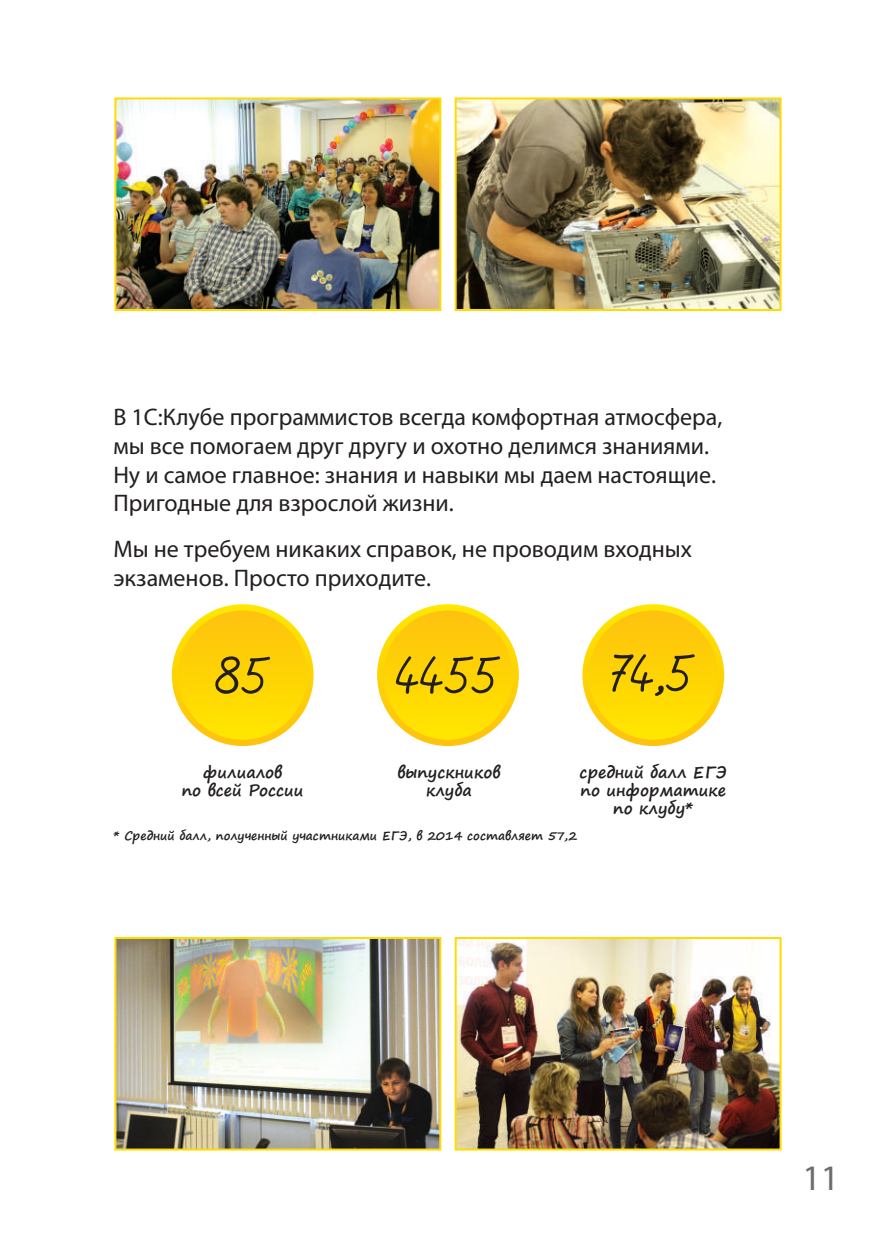
<style>
.page{position:relative;width:896px;height:1248px;background:#fff}
.page>*{position:absolute;margin:0;border:0;box-sizing:border-box;transform-origin:0 0}
.t1{font:36px "Myriad Pro";color:#6c6d70}
.t2{font:24px/28.8px "Myriad Pro";color:#231f20}
.t3{font:700 16px/18px "Segoe Print";color:#231f20;text-align:center}
.t4{font:700 12px "Segoe Print";color:#231f20}
</style>
<div class="page">
<img style="left:117px;top:100px;width:321px;height:208px">
<div style="left:114px;top:97px;width:327px;height:214px;border:2px solid #ffdc01"></div>
<img style="left:458px;top:100px;width:320px;height:208px">
<div style="left:455px;top:97px;width:326px;height:214px;border:2px solid #ffdc01"></div>
<img style="left:458px;top:939px;width:320px;height:208px">
<div style="left:455px;top:936px;width:326px;height:214px;border:2px solid #ffdc01"></div>
<img style="left:117px;top:939px;width:321px;height:208px">
<div style="left:114px;top:936px;width:327px;height:214px;border:2px solid #ffdc01"></div>
<svg style="left:172px;top:604px;width:142px;height:142px;background:#fed511"></svg>
<div style="left:178px;top:610px;width:129px;height:129px;background:linear-gradient(to bottom,#fec10e,#ffe600);border-radius:65px"></div>
<svg style="left:215px;top:656px;width:55px;height:37px;background:#c1a10b"></svg>
<svg style="left:377px;top:604px;width:142px;height:142px;background:#fed510"></svg>
<div style="left:383px;top:610px;width:129px;height:129px;background:linear-gradient(to bottom,#fec10e,#ffe600);border-radius:65px"></div>
<svg style="left:396px;top:656px;width:104px;height:37px;background:#cdaa0a"></svg>
<svg style="left:582px;top:604px;width:142px;height:142px;background:#fed611"></svg>
<div style="left:589px;top:610px;width:129px;height:129px;background:linear-gradient(to bottom,#fec10e,#ffe600);border-radius:65px"></div>
<svg style="left:612px;top:654px;width:82px;height:42px;background:#d2af09"></svg>
<p class="t2" style="left:113px;top:402px;width:610px">В 1С:Клубе программистов всегда комфортная атмосфера, мы все помогаем друг другу и охотно делимся знаниями.<br>Ну и самое главное: знания и навыки мы даем настоящие.<br>Пригодные для взрослой жизни.</p>
<p class="t2" style="left:113px;top:534px;width:580px">Мы не требуем никаких справок, не проводим входных экзаменов. Просто приходите.</p>
<p class="t3" style="left:182px;top:762px;width:123px">филиалов<br>по всей России</p>
<p class="t3" style="left:397px;top:762px;width:105px">выпускников клуба</p>
<p class="t3" style="left:579px;top:762px;width:149px">средний балл ЕГЭ по информатике по клубу*</p>
<p class="t4" style="left:113px;top:824px;width:465px">* Средний балл, полученный участниками ЕГЭ, в 2014 составляет 57,2</p>
<h1 class="t1" style="left:802px;top:1155px;width:38px">11</h1>
</div>
